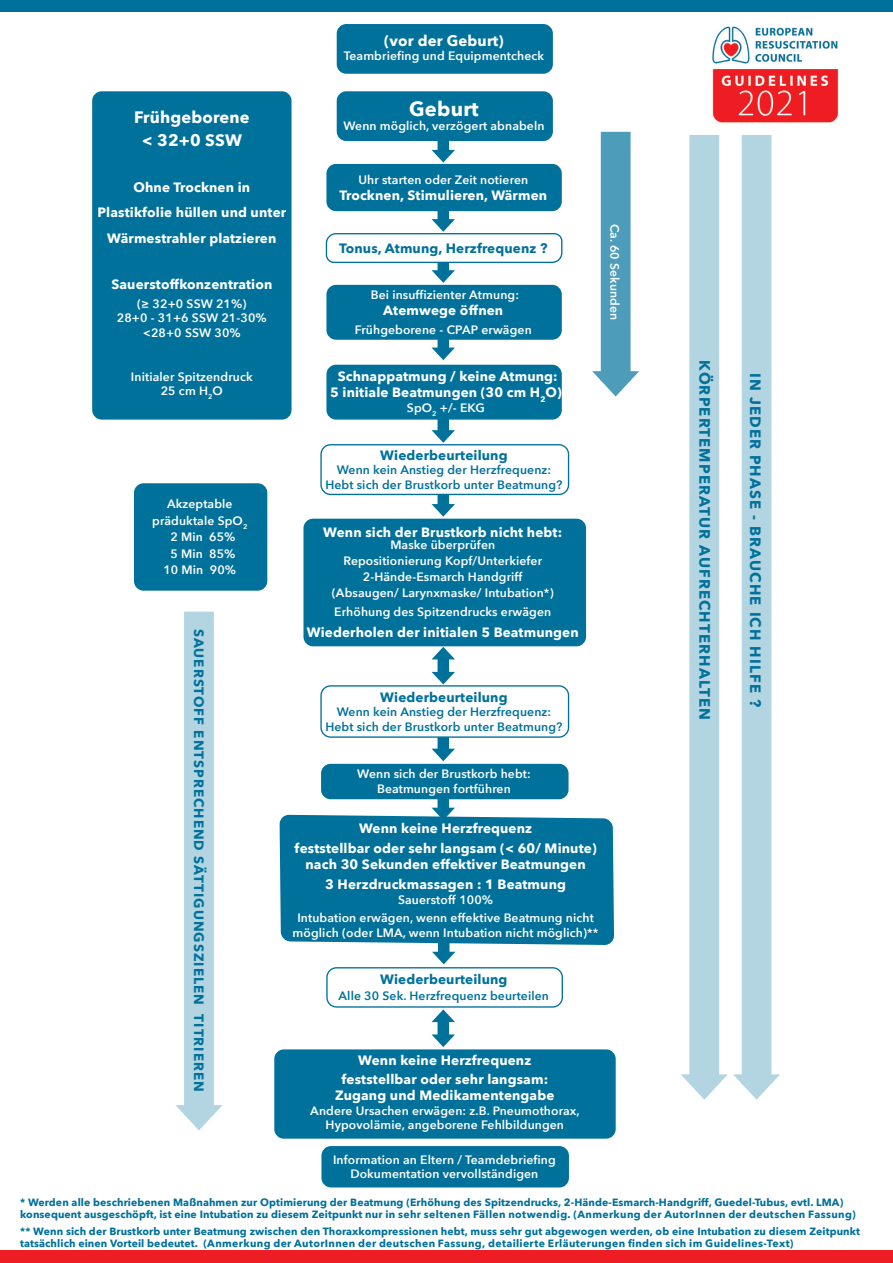
<style>
.page{position:relative;width:893px;height:1263px;background:#fff}
.page>*{position:absolute;margin:0;border:0;box-sizing:border-box;transform-origin:0 0}
.t1{font:700 20.25px "Avenir Next";letter-spacing:.01em;color:#fff}
.t2{font:700 16.5px/23px "Avenir Next";letter-spacing:.01em;color:#fff;text-align:center}
.t3{font:700 15px "Avenir Next";letter-spacing:.075em;color:#00719b}
.t4{font:700 15px "Avenir Next";letter-spacing:.01em;color:#fff}
.t5{font:700 13.5px/20px "Avenir Next";letter-spacing:.01em;color:#fff;text-align:center}
.t6{font:700 13.5px "Avenir Next";letter-spacing:.01em;color:#00719b}
.t7{font:700 13.5px "Avenir Next";letter-spacing:.075em;color:#00719b}
.t8{font:600 12.15px/14.5px "Avenir Next";letter-spacing:.01em;color:#fff;text-align:center}
.t9{font:600 12.15px/14.5px "Avenir Next";letter-spacing:.01em;color:#00719b;text-align:center}
.t10{font:700 10.5px/12.6px "Avenir Next";letter-spacing:.01em;color:#00719b}
</style>
<div class="page">
<img style="left:712px;top:26px;width:127px;height:112px">
<div style="left:184px;top:612px;width:30px;height:503px;background:#b3d4e1"></div>
<svg style="left:175px;top:1105px;width:47px;height:25px"></svg>
<div style="left:438px;top:721px;width:11px;height:32px;background:#00719b"></div>
<svg style="left:432px;top:749px;width:23px;height:12px"></svg>
<div style="left:438px;top:780px;width:11px;height:32px;background:#00719b"></div>
<div style="left:303px;top:519px;width:283px;height:127px;background:#00719b;border-radius:10px"></div>
<div style="left:321px;top:764px;width:247px;height:35px;background:#00719b;border-radius:10px"></div>
<div style="left:321px;top:1146px;width:248px;height:41px;background:#00719b;border-radius:10px"></div>
<div style="left:438px;top:474px;width:11px;height:34px;background:#00719b"></div>
<svg style="left:432px;top:504px;width:23px;height:13px"></svg>
<div style="left:438px;top:1017px;width:11px;height:22px;background:#00719b"></div>
<svg style="left:432px;top:1009px;width:23px;height:13px"></svg>
<svg style="left:432px;top:1034px;width:23px;height:13px"></svg>
<div style="left:438px;top:655px;width:11px;height:21px;background:#00719b"></div>
<svg style="left:432px;top:647px;width:23px;height:12px"></svg>
<svg style="left:432px;top:672px;width:23px;height:12px"></svg>
<div style="left:337px;top:91px;width:216px;height:50px;background:#00719b;border-radius:10px"></div>
<div style="left:337px;top:24px;width:216px;height:50px;background:#00719b;border-radius:10px"></div>
<div style="left:326px;top:164px;width:236px;height:47px;background:#00719b;border-radius:10px"></div>
<div style="left:274px;top:1049px;width:342px;height:90px;background:#00719b;border-radius:10px"></div>
<svg style="left:280px;top:808px;width:334px;height:137px;background:#137ca2"></svg>
<div style="left:326px;top:285px;width:236px;height:55px;background:#00719b;border-radius:10px"></div>
<div style="left:326px;top:365px;width:236px;height:55px;background:#00719b;border-radius:10px"></div>
<div style="left:134px;top:483px;width:133px;height:108px;background:#00719b;border-radius:10px"></div>
<div style="left:92px;top:91px;width:199px;height:329px;background:#00719b;border-radius:10px"></div>
<div style="left:438px;top:98px;width:11px;height:56px;background:#00719b"></div>
<svg style="left:432px;top:150px;width:23px;height:12px"></svg>
<div style="left:438px;top:243px;width:11px;height:32px;background:#00719b"></div>
<svg style="left:432px;top:270px;width:23px;height:13px"></svg>
<div style="left:438px;top:170px;width:11px;height:54px;background:#00719b"></div>
<div style="left:438px;top:903px;width:11px;height:53px;background:#00719b"></div>
<svg style="left:432px;top:952px;width:23px;height:12px"></svg>
<div style="left:438px;top:309px;width:11px;height:43px;background:#00719b"></div>
<svg style="left:432px;top:348px;width:23px;height:12px"></svg>
<div style="left:438px;top:392px;width:11px;height:43px;background:#00719b"></div>
<svg style="left:432px;top:430px;width:23px;height:13px"></svg>
<div style="left:0;top:0;width:893px;height:11px;background:#00719b"></div>
<div style="left:0;top:1250px;width:893px;height:13px;background:#ee1d23"></div>
<svg style="left:325px;top:219px;width:238px;height:45px"></svg>
<div style="left:326px;top:967px;width:237px;height:41px;border:1px solid #00719b;border-radius:10px"></div>
<div style="left:321px;top:686px;width:247px;height:51px;background:#fff;border-radius:10px"></div>
<div style="left:320px;top:685px;width:249px;height:53px;border:1px solid #00719b;border-radius:10px"></div>
<div style="left:321px;top:445px;width:247px;height:49px;background:#fff;border-radius:10px"></div>
<div style="left:320px;top:444px;width:249px;height:51px;border:1px solid #00719b;border-radius:10px"></div>
<div style="left:601px;top:132px;width:30px;height:249px;background:#4d9cb9"></div>
<svg style="left:592px;top:371px;width:47px;height:25px"></svg>
<div style="left:689px;top:135px;width:30px;height:949px;background:#b3d4e1"></div>
<div style="left:742px;top:135px;width:29px;height:949px;background:#b3d4e1"></div>
<svg style="left:681px;top:1074px;width:99px;height:26px"></svg>
<p class="t4" style="left:384px;top:27px;width:121px">(vor der Geburt)</p>
<p class="t8" style="left:344px;top:48px;width:202px">Teambriefing und Equipmentcheck</p>
<h2 class="t2" style="left:134px;top:106px;width:117px">Frühgeborene &lt; 32+0 SSW</h2>
<p class="t5" style="left:98px;top:174px;width:190px;line-height:25.5px">Ohne Trocknen in<br>Plastikfolie hüllen und unter<br>Wärmestrahler platzieren</p>
<p class="t5" style="left:111px;top:274px;width:162px">Sauerstoffkonzentration</p>
<p class="t8" style="left:117px;top:296px;width:152px">(≥ 32+0 SSW 21%)<br>28+0 - 31+6 SSW 21-30% &lt;28+0 SSW 30%</p>
<p class="t8" style="left:131px;top:369px;width:123px">Initialer Spitzendruck<br>25 cm H<sub>2</sub>O</p>
<h1 class="t1" style="left:409px;top:91px;width:71px">Geburt</h1>
<p class="t8" style="left:343px;top:118px;width:203px">Wenn möglich, verzögert abnabeln</p>
<p class="t8" style="left:358px;top:172px;width:171px">Uhr starten oder Zeit notieren</p>
<p class="t5" style="left:339px;top:185px;width:209px">Trocknen, Stimulieren, Wärmen</p>
<p class="t6" style="left:339px;top:236px;width:210px">Tonus, Atmung, Herzfrequenz ?</p>
<p class="t8" style="left:371px;top:287px;width:150px">Bei insuffizienter Atmung:</p>
<p class="t5" style="left:383px;top:300px;width:122px">Atemwege öffnen</p>
<p class="t8" style="left:355px;top:322px;width:178px">Frühgeborene - CPAP erwägen</p>
<p class="t5" style="left:330px;top:368px;width:233px;line-height:16.2px">Schnappatmung / keine Atmung:<br>5 initiale Beatmungen (30 cm H<sub>2</sub>O)</p>
<p class="t8" style="left:407px;top:400px;width:80px">SpO<sub>2</sub> +/- EKG</p>
<p class="t8" style="left:622px;top:223px;width:98px;rotate:90deg">Ca. 60 Sekunden</p>
<p class="t8" style="left:152px;top:495px;width:97px;line-height:16.5px">Akzeptable präduktale SpO<sub>2<br></sub>2 Min 65%<br>5 Min 85%<br>10 Min 90%</p>
<p class="t7" style="left:211px;top:629px;width:464px;rotate:90deg">SAUERSTOFF ENTSPRECHEND SÄTTIGUNGSZIELEN TITRIEREN</p>
<p class="t6" style="left:380px;top:443px;width:129px">Wiederbeurteilung</p>
<p class="t9" style="left:325px;top:463px;width:239px">Wenn kein Anstieg der Herzfrequenz:<br>Hebt sich der Brustkorb unter Beatmung?</p>
<p class="t5" style="left:323px;top:522px;width:240px">Wenn sich der Brustkorb nicht hebt:</p>
<p class="t8" style="left:332px;top:537px;width:223px;line-height:15.9px">Maske überprüfen<br>Repositionierung Kopf/Unterkiefer<br>2-Hände-Esmarch Handgriff (Absaugen/ Larynxmaske/ Intubation*)</p>
<p class="t8" style="left:334px;top:604px;width:219px">Erhöhung des Spitzendrucks erwägen</p>
<p class="t5" style="left:307px;top:622px;width:274px">Wiederholen der initialen 5 Beatmungen</p>
<p class="t6" style="left:380px;top:685px;width:129px">Wiederbeurteilung</p>
<p class="t9" style="left:325px;top:704px;width:239px">Wenn kein Anstieg der Herzfrequenz:<br>Hebt sich der Brustkorb unter Beatmung?</p>
<p class="t8" style="left:357px;top:766px;width:175px">Wenn sich der Brustkorb hebt:<br>Beatmungen fortführen</p>
<p class="t5" style="left:295px;top:818px;width:303px">Wenn keine Herzfrequenz<br>feststellbar oder sehr langsam (&lt; 60/ Minute)</p>
<p class="t5" style="left:306px;top:854px;width:282px">nach 30 Sekunden effektiver Beatmungen<br>3 Herzdruckmassagen : 1 Beatmung</p>
<p class="t8" style="left:297px;top:890px;width:298px;line-height:18.5px">Sauerstoff 100%<br>Intubation erwägen, wenn effektive Beatmung nicht</p>
<p class="t8" style="left:293px;top:925px;width:307px">möglich (oder LMA, wenn Intubation nicht möglich)**</p>
<p class="t6" style="left:380px;top:968px;width:129px">Wiederbeurteilung</p>
<p class="t9" style="left:339px;top:988px;width:212px">Alle 30 Sek. Herzfrequenz beurteilen</p>
<p class="t5" style="left:341px;top:1050px;width:208px;line-height:18.9px">Wenn keine Herzfrequenz feststellbar oder sehr langsam:</p>
<p class="t5" style="left:335px;top:1085px;width:221px">Zugang und Medikamentengabe</p>
<p class="t8" style="left:310px;top:1103px;width:271px">Andere Ursachen erwägen: z.B. Pneumothorax,<br>Hypovolämie, angeborene Fehlbildungen</p>
<p class="t8" style="left:333px;top:1152px;width:224px">Information an Eltern / Teamdebriefing<br>Dokumentation vervollständigen</p>
<p class="t3" style="left:718px;top:360px;width:361px;rotate:90deg">KÖRPERTEMPERATUR AUFRECHTERHALTEN</p>
<p class="t3" style="left:768px;top:373px;width:336px;rotate:90deg">IN JEDER PHASE - BRAUCHE ICH HILFE ?</p>
<p class="t10" style="left:20px;top:1195px;width:837px">* Werden alle beschriebenen Maßnahmen zur Optimierung der Beatmung (Erhöhung des Spitzendrucks, 2-Hände-Esmarch-Handgriff, Guedel-Tubus, evtl. LMA) konsequent ausgeschöpft, ist eine Intubation zu diesem Zeitpunkt nur in sehr seltenen Fällen notwendig. (Anmerkung der AutorInnen der deutschen Fassung)</p>
<p class="t10" style="left:20px;top:1224px;width:841px">** Wenn sich der Brustkorb unter Beatmung zwischen den Thoraxkompressionen hebt, muss sehr gut abgewogen werden, ob eine Intubation zu diesem Zeitpunkt tatsächlich einen Vorteil bedeutet. (Anmerkung der AutorInnen der deutschen Fassung, detailierte Erläuterungen finden sich im Guidelines-Text)</p>
</div>
